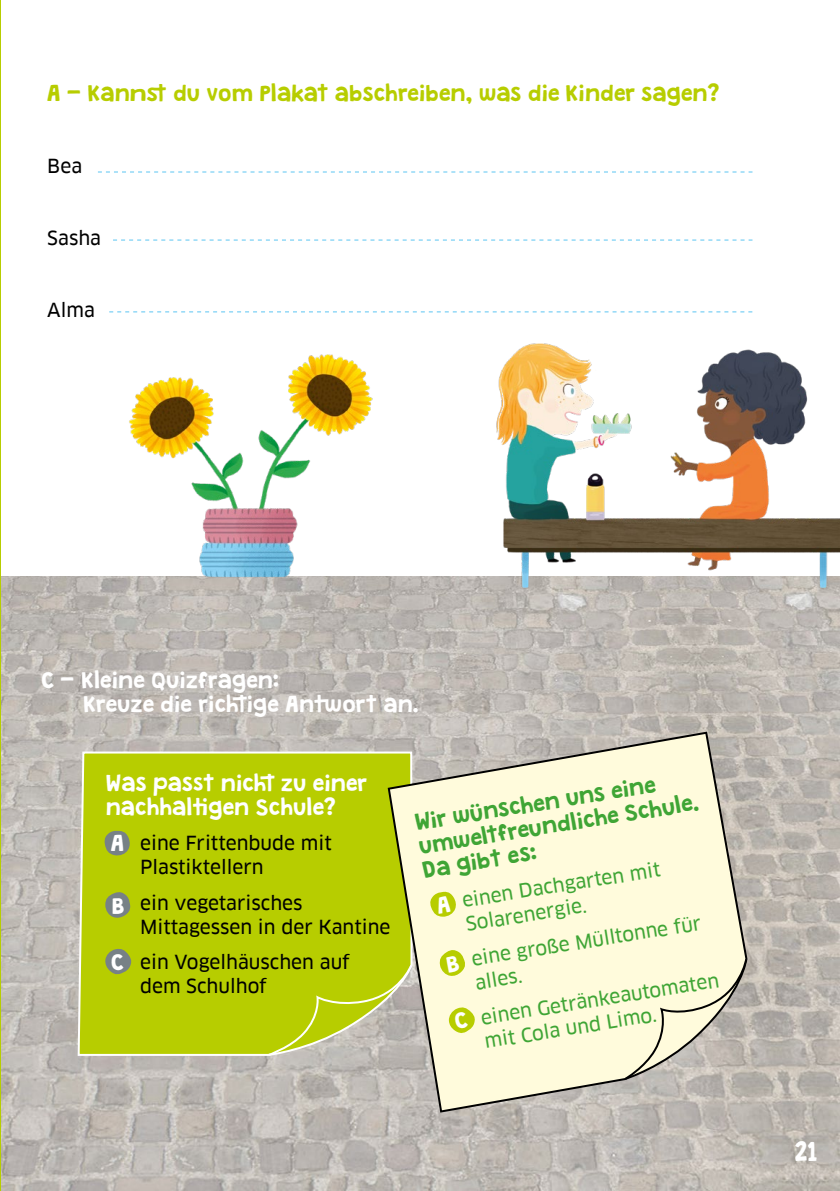
<style>
.page{position:relative;width:840px;height:1191px;background:#fff}
.page>*{position:absolute;margin:0;border:0;box-sizing:border-box;transform-origin:0 0}
.t1{font:24px "Granstander Clean";color:#fff}
.t2{font:20px/24px "Granstander Clean";color:#fff}
.t3{font:20px/24px "Granstander Clean";color:#3fa535}
.t4{font:20px "Granstander Clean";color:#b7cd00}
.t5{font:19px/24px "Clan Pro News";color:#000}
.t6{font:19px/24px "Clan Pro News";color:#3fa535}
</style>
<div class="page">
<img style="left:1px;top:576px;width:838px;height:615px">
<hr style="left:0;top:0;width:1px;height:1191px;background:#b7cd00">
<svg style="left:98px;top:171px;width:654px;height:1px"></svg>
<svg style="left:113px;top:239px;width:639px;height:1px"></svg>
<svg style="left:109px;top:311px;width:340px;height:1px"></svg>
<svg style="left:77px;top:750px;width:336px;height:441px;background:#bac644"></svg>
<svg style="left:267px;top:963px;width:119px;height:93px;background:#bdcc35"></svg>
<svg style="left:386px;top:730px;width:362px;height:383px;background:#eae7c8"></svg>
<svg style="left:623px;top:957px;width:124px;height:124px;background:#ded9c4"></svg>
<img style="left:451px;top:311px;width:388px;height:307px">
<svg style="left:104px;top:829px;width:26px;height:27px"></svg>
<svg style="left:105px;top:890px;width:26px;height:28px"></svg>
<svg style="left:105px;top:948px;width:27px;height:28px"></svg>
<img style="left:112px;top:311px;width:302px;height:296px">
<svg style="left:428px;top:890px;width:28px;height:27px"></svg>
<svg style="left:439px;top:948px;width:27px;height:28px"></svg>
<svg style="left:448px;top:1006px;width:27px;height:29px"></svg>
<p class="t4" style="left:47px;top:82px;width:673px">A - Kannst du vom Plakat abschreiben, was die Kinder sagen?</p>
<p class="t5" style="left:47px;top:154px;width:36px">Bea</p>
<p class="t5" style="left:47px;top:226px;width:55px">Sasha</p>
<p class="t5" style="left:47px;top:298px;width:49px">Alma</p>
<p class="t2" style="left:84px;top:669px;width:337px;text-indent:-42px">C - Kleine Quizfragen:<br>Kreuze die richtige Antwort an.</p>
<p class="t2" style="left:106px;top:772px;width:263px">Was passt nicht zu einer nachhaltigen Schule?</p>
<p class="t5" style="left:140px;top:831px;width:193px">eine Frittenbude mit<br>Plastiktellern</p>
<p class="t5" style="left:140px;top:891px;width:252px">ein vegetarisches<br>Mittagessen in der Kantine</p>
<p class="t5" style="left:140px;top:950px;width:211px">ein Vogelhäuschen auf dem Schulhof</p>
<p class="t2" style="left:111px;top:832px;width:15px">A</p>
<p class="t2" style="left:112px;top:895px;width:15px">B</p>
<p class="t2" style="left:111px;top:950px;width:14px">C</p>
<p class="t3" style="left:413px;top:811px;width:284px;rotate:-9deg">Wir wünschen uns eine umweltfreundliche Schule.<br>Da gibt es:</p>
<p class="t6" style="left:460px;top:888px;width:202px;rotate:-9deg">einen Dachgarten mit<br>Solarenergie.</p>
<p class="t6" style="left:469px;top:947px;width:234px;rotate:-9deg">eine große Mülltonne für alles.</p>
<p class="t6" style="left:479px;top:1005px;width:242px;rotate:-9deg">einen Getränkeautomaten mit Cola und Limo.</p>
<p class="t1" style="left:794px;top:1139px;width:24px">21</p>
</div>
